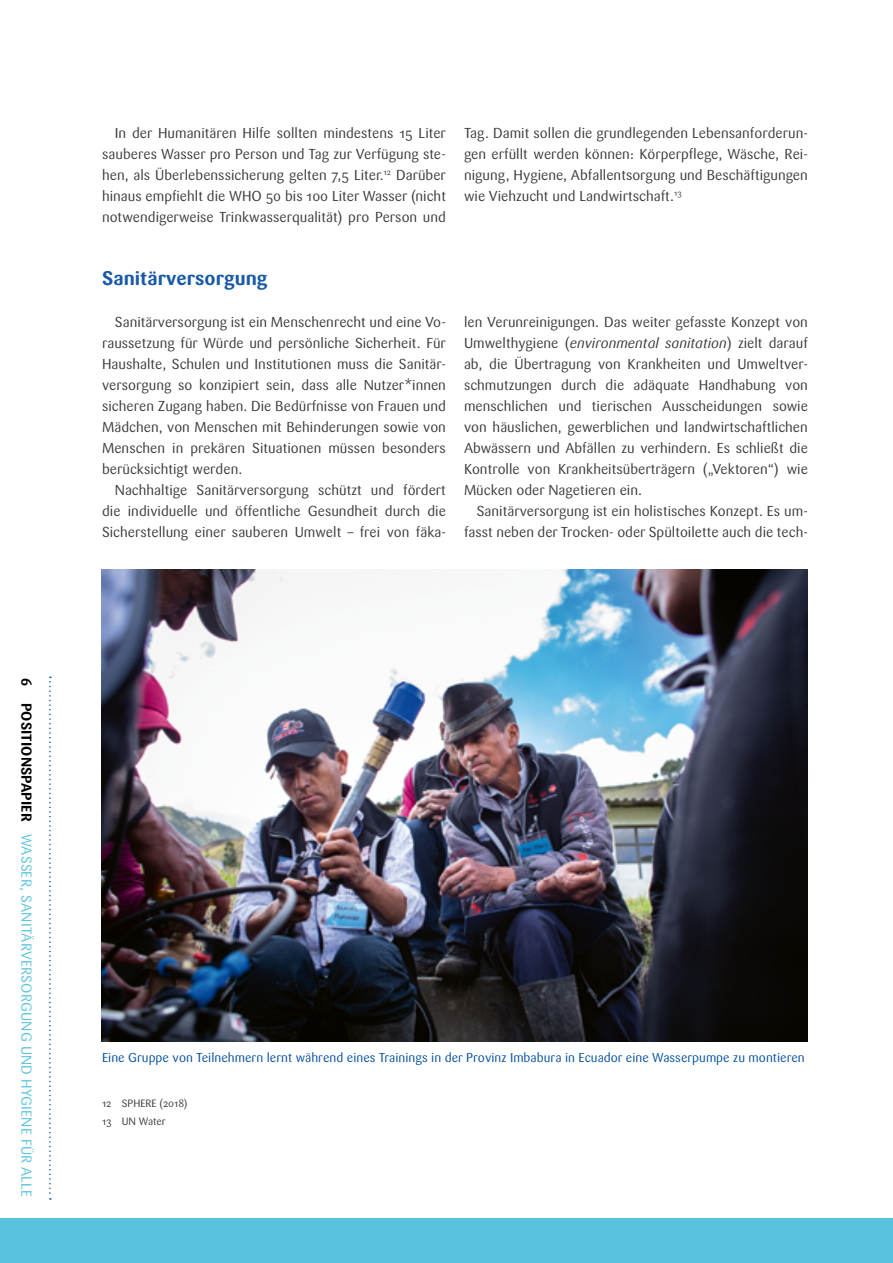
<style>
.page{position:relative;width:893px;height:1263px;background:#fff}
.page>*{position:absolute;margin:0;border:0;box-sizing:border-box;transform-origin:0 0}
.t1{font:700 19.5px "Sari OT";color:#185aa5}
.t2{font:14.25px/21px "Sari OT";color:#383937;text-align:justify}
.t3{font:14.25px "Sari OT";letter-spacing:.01em;color:#59c3dd}
.t4{font:12.75px "Sari OT";color:#004e9e}
.t5{font:10.5px/17.7px "Sari OT";color:#383937}
.s1{font-weight:700;color:#000}
.s2{font-family:"Sari";font-style:italic}
</style>
<div class="page">
<div style="left:0;top:1218px;width:893px;height:45px;background:#59c3dd"></div>
<svg style="left:49px;top:677px;width:2px;height:523px"></svg>
<img style="left:102px;top:569px;width:706px;height:472px">
<p class="t3" style="left:36px;top:678px;width:520px;rotate:90deg"><span class="s1">6 POSITIONSPAPIER</span> WASSER, SANITÄRVERSORGUNG UND HYGIENE FÜR ALLE</p>
<p class="t2" style="left:102px;top:122px;width:345px;text-indent:13px">In der Humanitären Hilfe sollten mindestens 15 Liter sauberes Wasser pro Person und Tag zur Verfügung ste&shy;hen, als Überlebenssicherung gelten 7,5 Liter.<sup>12</sup> Darüber hinaus empfiehlt die WHO 50 bis 100 Liter Wasser (nicht notwendigerweise Trinkwasserqualität) pro Person und</p>
<h1 class="t1" style="left:102px;top:266px;width:167px">Sanitärversorgung</h1>
<p class="t2" style="left:102px;top:311px;width:345px;text-indent:13px">Sanitärversorgung ist ein Menschenrecht und eine Vo&shy;raussetzung für Würde und persönliche Sicherheit. Für Haushalte, Schulen und Institutionen muss die Sanitär&shy;versorgung so konzipiert sein, dass alle Nutzer*innen sicheren Zugang haben. Die Bedürfnisse von Frauen und Mädchen, von Menschen mit Behinderungen sowie von Menschen in prekären Situationen müssen besonders berücksichtigt werden.</p>
<p class="t2" style="left:102px;top:480px;width:345px;text-indent:13px">Nachhaltige Sanitärversorgung schützt und fördert die individuelle und öffentliche Gesundheit durch die Sicherstellung einer sauberen Umwelt – frei von fäka-</p>
<p class="t2" style="left:464px;top:122px;width:345px">Tag. Damit sollen die grundlegenden Lebensanforderun&shy;gen erfüllt werden können: Körperpflege, Wäsche, Rei&shy;nigung, Hygiene, Abfallentsorgung und Beschäftigungen wie Viehzucht und Landwirtschaft. <sup>13</sup></p>
<p class="t2" style="left:464px;top:312px;width:345px">len Verunreinigungen. Das weiter gefasste Konzept von Umwelthygiene (<span class="s2">environmental sanitation</span>) zielt darauf ab, die Übertragung von Krankheiten und Umweltver&shy;schmutzungen durch die adäquate Handhabung von menschlichen und tierischen Ausscheidungen sowie von häuslichen, gewerblichen und landwirtschaftlichen Abwässern und Abfällen zu verhindern. Es schließt die Kontrolle von Krankheitsüberträgern („Vektoren“) wie Mücken oder Nagetieren ein.</p>
<p class="t2" style="left:464px;top:501px;width:345px;text-align:right">Sanitärversorgung ist ein holistisches Konzept. Es um&shy;fasst neben der Trocken- oder Spültoilette auch die tech-</p>
<p class="t4" style="left:102px;top:1049px;width:704px">Eine Gruppe von Teilnehmern lernt während eines Trainings in der Provinz Imbabura in Ecuador eine Wasserpumpe zu montieren</p>
<p class="t5" style="left:102px;top:1094px;width:87px">12 SPHERE (2018)<br>13 UN Water</p>
</div>
